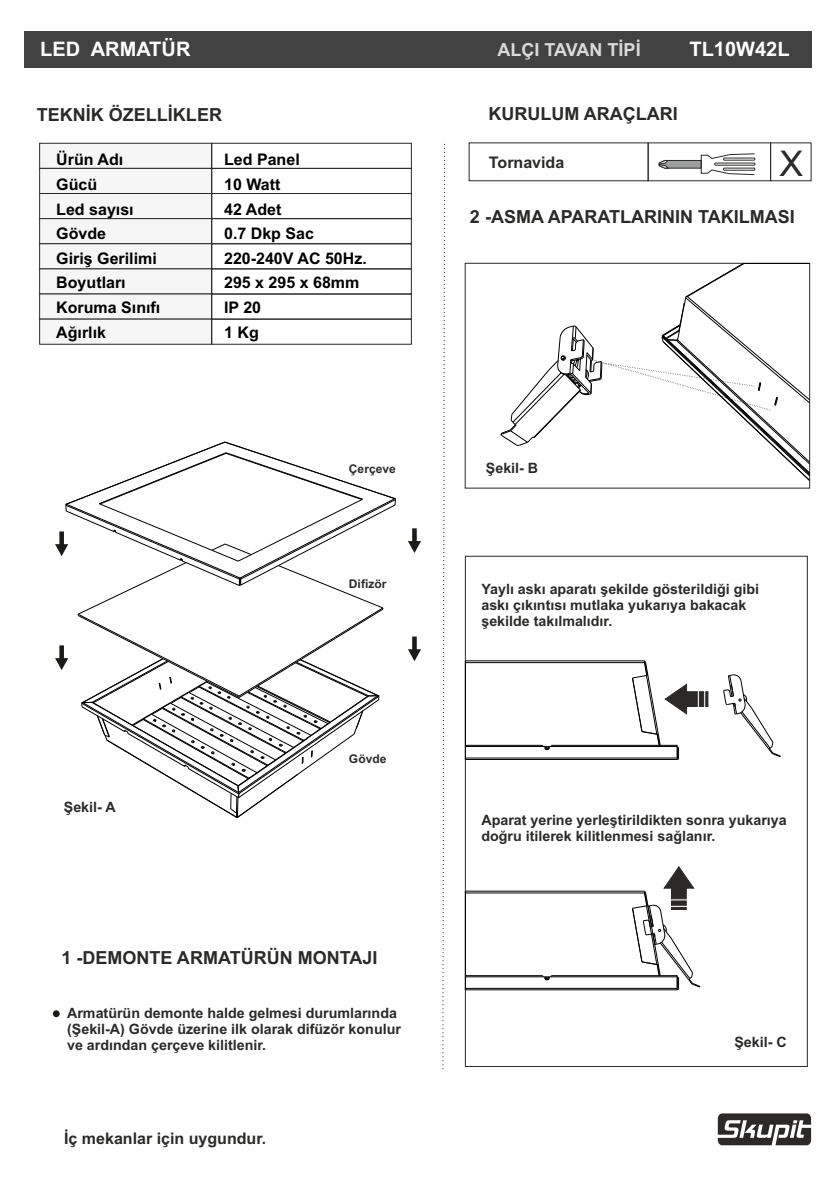
<style>
.page{position:relative;width:840px;height:1191px;background:#fff}
.page>*{position:absolute;margin:0;border:0;box-sizing:border-box;transform-origin:0 0}
.t1{font:35.4px "Arial";color:#2b2a29}
.t2{font:700 20px "Arial";color:#fefefe}
.t3{font:700 18px "Arial";color:#2b2a29}
.t4{font:700 18px "Arial";color:#d9dada}
.t5{font:700 16px/24.6px "Arial";color:#000}
.t6{font:700 16px "Arial";color:#2b2a29}
.t7{font:700 14.2px/16px "Arial";color:#2b2a29}
.t8{font:700 12px "Arial";color:#2b2a29}
</style>
<div class="page">
<div style="left:468px;top:143px;width:180px;height:38px;border:1px solid #2b2a29"></div>
<div style="left:647px;top:143px;width:123px;height:38px;border:1px solid #2b2a29"></div>
<svg style="left:39px;top:143px;width:173px;height:202px"></svg>
<div style="left:211px;top:143px;width:200px;height:26px;border:1px solid #2b2a29"></div>
<div style="left:211px;top:168px;width:200px;height:26px;border:1px solid #2b2a29"></div>
<div style="left:211px;top:193px;width:200px;height:26px;border:1px solid #2b2a29"></div>
<div style="left:211px;top:218px;width:200px;height:26px;border:1px solid #2b2a29"></div>
<div style="left:211px;top:243px;width:200px;height:26px;border:1px solid #2b2a29"></div>
<div style="left:211px;top:269px;width:200px;height:25px;border:1px solid #2b2a29"></div>
<div style="left:211px;top:294px;width:200px;height:25px;border:1px solid #2b2a29"></div>
<div style="left:211px;top:319px;width:200px;height:25px;border:1px solid #2b2a29"></div>
<svg style="left:658px;top:153px;width:96px;height:22px"></svg>
<svg style="left:717px;top:1113px;width:93px;height:32px"></svg>
<div style="left:770px;top:143px;width:40px;height:38px;border:1px solid #2b2a29"></div>
<div style="left:53px;top:1010px;width:7px;height:7px;background:#1c1b17;border-radius:50%"></div>
<svg style="left:442px;top:143px;width:3px;height:927px"></svg>
<div style="left:714px;top:163px;width:40px;height:2px;border:1px solid #2b2a29"></div>
<div style="left:723px;top:158px;width:31px;height:2px;border:1px solid #2b2a29"></div>
<div style="left:723px;top:168px;width:31px;height:2px;border:1px solid #2b2a29"></div>
<div style="left:25px;top:31px;width:786px;height:36px;background:#434242"></div>
<svg style="left:408px;top:528px;width:13px;height:25px"></svg>
<svg style="left:408px;top:636px;width:13px;height:25px"></svg>
<svg style="left:55px;top:441px;width:341px;height:377px"></svg>
<svg style="left:500px;top:263px;width:309px;height:218px"></svg>
<hr style="left:465px;top:661px;width:1px;height:98px;background:#000">
<hr style="left:465px;top:660px;width:178px;height:1px;background:#000">
<hr style="left:465px;top:745px;width:77px;height:1px;background:#000">
<hr style="left:465px;top:746px;width:79px;height:1px;background:#000">
<hr style="left:465px;top:759px;width:211px;height:1px;background:#000">
<hr style="left:551px;top:745px;width:125px;height:1px;background:#000">
<hr style="left:549px;top:746px;width:127px;height:1px;background:#000">
<svg style="left:631px;top:660px;width:77px;height:100px"></svg>
<svg style="left:723px;top:674px;width:57px;height:83px"></svg>
<hr style="left:465px;top:757px;width:211px;height:1px;background:#000">
<hr style="left:465px;top:662px;width:179px;height:1px;background:#000">
<svg style="left:542px;top:745px;width:9px;height:5px"></svg>
<hr style="left:465px;top:891px;width:1px;height:98px;background:#000">
<hr style="left:465px;top:890px;width:178px;height:1px;background:#000">
<hr style="left:465px;top:975px;width:77px;height:1px;background:#000">
<hr style="left:465px;top:976px;width:79px;height:1px;background:#000">
<hr style="left:465px;top:989px;width:211px;height:1px;background:#000">
<hr style="left:551px;top:975px;width:125px;height:1px;background:#000">
<hr style="left:549px;top:976px;width:127px;height:1px;background:#000">
<svg style="left:631px;top:866px;width:69px;height:124px"></svg>
<hr style="left:465px;top:988px;width:211px;height:1px;background:#000">
<hr style="left:465px;top:892px;width:179px;height:1px;background:#000">
<svg style="left:542px;top:975px;width:9px;height:5px"></svg>
<h2 class="t2" style="left:40px;top:42px;width:151px">LED ARMATÜR</h2>
<p class="t4" style="left:497px;top:43px;width:144px">ALÇI TAVAN TİPİ</p>
<h2 class="t2" style="left:689px;top:42px;width:102px">TL10W42L</h2>
<p class="t3" style="left:37px;top:108px;width:187px">TEKNİK ÖZELLİKLER</p>
<p class="t3" style="left:488px;top:107px;width:191px">KURULUM ARAÇLARI</p>
<p class="t5" style="left:56px;top:149px;width:106px">Ürün Adı<br>Gücü<br>Led sayısı<br>Gövde<br>Giriş Gerilimi<br>Boyutları<br>Koruma Sınıfı<br>Ağırlık</p>
<p class="t5" style="left:224px;top:149px;width:144px">Led Panel<br>10 Watt<br>42 Adet<br>0.7 Dkp Sac<br>220-240V AC 50Hz.<br>295 x 295 x 68mm<br>IP 20<br>1 Kg</p>
<h1 class="t1" style="left:779px;top:150px;width:25px">X</h1>
<p class="t6" style="left:488px;top:157px;width:77px">Tornavida</p>
<p class="t3" style="left:469px;top:209px;width:326px">2 -ASMA APARATLARININ TAKILMASI</p>
<p class="t8" style="left:349px;top:464px;width:48px">Çerçeve</p>
<p class="t8" style="left:349px;top:579px;width:39px">Difizör</p>
<p class="t7" style="left:64px;top:800px;width:53px">Şekil- A</p>
<p class="t8" style="left:349px;top:754px;width:39px">Gövde</p>
<p class="t3" style="left:61px;top:951px;width:317px">1 -DEMONTE ARMATÜRÜN MONTAJI</p>
<p class="t7" style="left:67px;top:1006px;width:335px">Armatürün demonte halde gelmesi durumlarında (Şekil-A) Gövde üzerine ilk olarak difüzör konulur ve ardından çerçeve kilitlenir.</p>
<p class="t6" style="left:64px;top:1132px;width:203px">İç mekanlar için uygundur.</p>
<p class="t7" style="left:485px;top:461px;width:54px">Şekil- B</p>
<p class="t7" style="left:481px;top:582px;width:279px">Yaylı askı aparatı şekilde gösterildiği gibi askı çıkıntısı mutlaka yukarıya bakacak şekilde takılmalıdır.</p>
<p class="t7" style="left:481px;top:813px;width:307px">Aparat yerine yerleştirildikten sonra yukarıya doğru itilerek kilitlenmesi sağlanır.</p>
<p class="t7" style="left:734px;top:1035px;width:54px">Şekil- C</p>
</div>
